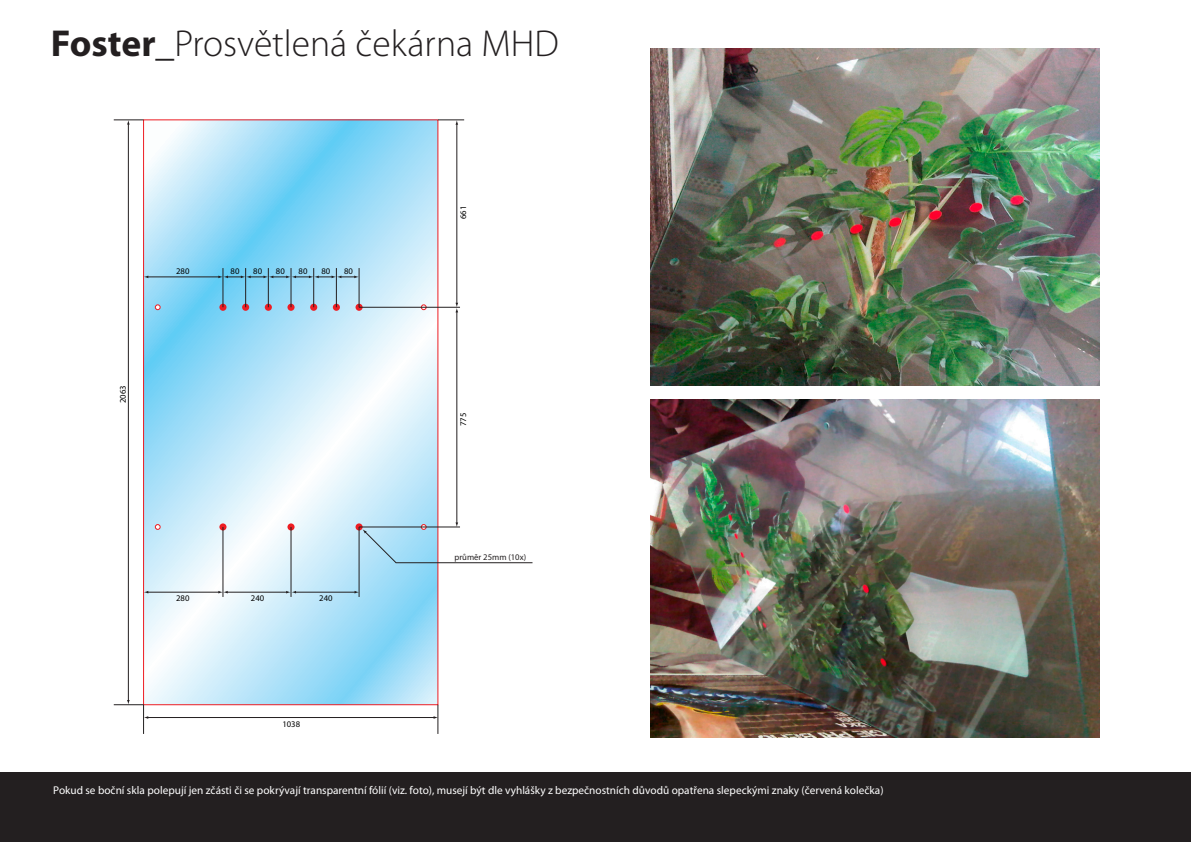
<style>
.page{position:relative;width:1191px;height:842px;background:#fff}
.page>*{position:absolute;margin:0;border:0;box-sizing:border-box;transform-origin:0 0}
.t1{font:300 37.6px "Myriad Pro";color:#231f20}
.t2{font:11.3px "Myriad Pro";color:#fff}
.t3{font:8.6px "Myriad Pro";color:#000}
.t4{font:8.6px "Myriad Pro";color:#231f20}
.s1{font-weight:700}
</style>
<div class="page">
<svg style="left:145px;top:122px;width:291px;height:581px;background:#b8e5f9"></svg>
<svg style="left:219px;top:304px;width:7px;height:7px"></svg>
<svg style="left:242px;top:304px;width:7px;height:7px"></svg>
<div style="left:219px;top:523px;width:7px;height:7px;background:#ee1d23;border-radius:50%"></div>
<div style="left:287px;top:523px;width:7px;height:7px;background:#ee1d23;border-radius:50%"></div>
<svg style="left:355px;top:523px;width:7px;height:7px"></svg>
<svg style="left:265px;top:304px;width:7px;height:7px"></svg>
<svg style="left:287px;top:304px;width:7px;height:7px"></svg>
<svg style="left:310px;top:304px;width:7px;height:7px"></svg>
<svg style="left:333px;top:304px;width:7px;height:7px"></svg>
<svg style="left:355px;top:304px;width:7px;height:7px"></svg>
<svg style="left:155px;top:305px;width:5px;height:5px"></svg>
<svg style="left:421px;top:305px;width:5px;height:5px"></svg>
<svg style="left:155px;top:524px;width:5px;height:6px"></svg>
<div style="left:0;top:772px;width:1191px;height:70px;background:#231f20"></div>
<hr style="left:147px;top:592px;width:72px;height:1px;background:#231f20">
<hr style="left:223px;top:527px;width:1px;height:70px;background:#231f20">
<hr style="left:223px;top:268px;width:1px;height:39px;background:#231f20">
<hr style="left:245px;top:268px;width:1px;height:39px;background:#231f20">
<hr style="left:291px;top:527px;width:1px;height:70px;background:#231f20">
<hr style="left:359px;top:527px;width:1px;height:70px;background:#231f20">
<hr style="left:114px;top:120px;width:30px;height:1px;background:#231f20">
<hr style="left:359px;top:307px;width:101px;height:1px;background:#231f20">
<hr style="left:114px;top:704px;width:30px;height:1px;background:#231f20">
<hr style="left:147px;top:277px;width:72px;height:1px;background:#231f20">
<hr style="left:456px;top:124px;width:1px;height:180px;background:#231f20">
<svg style="left:438px;top:120px;width:26px;height:5px"></svg>
<hr style="left:359px;top:527px;width:101px;height:1px;background:#231f20">
<hr style="left:456px;top:311px;width:1px;height:212px;background:#231f20">
<svg style="left:455px;top:303px;width:3px;height:9px"></svg>
<hr style="left:128px;top:124px;width:1px;height:577px;background:#231f20">
<svg style="left:127px;top:120px;width:3px;height:5px"></svg>
<hr style="left:268px;top:268px;width:1px;height:39px;background:#231f20">
<hr style="left:291px;top:268px;width:1px;height:39px;background:#231f20">
<hr style="left:313px;top:268px;width:1px;height:39px;background:#231f20">
<hr style="left:336px;top:268px;width:1px;height:39px;background:#231f20">
<hr style="left:359px;top:268px;width:1px;height:39px;background:#231f20">
<svg style="left:218px;top:276px;width:141px;height:2px"></svg>
<hr style="left:227px;top:592px;width:60px;height:1px;background:#231f20">
<svg style="left:218px;top:591px;width:10px;height:2px"></svg>
<hr style="left:295px;top:592px;width:60px;height:1px;background:#231f20">
<svg style="left:286px;top:591px;width:10px;height:2px"></svg>
<hr style="left:147px;top:717px;width:287px;height:1px;background:#231f20">
<svg style="left:433px;top:705px;width:6px;height:29px"></svg>
<svg style="left:143px;top:705px;width:5px;height:29px"></svg>
<svg style="left:362px;top:522px;width:170px;height:41px"></svg>
<img style="left:651px;top:400px;width:448px;height:337px">
<img style="left:651px;top:48px;width:448px;height:338px">
<p class="t1" style="left:51px;top:21px;width:509px"><span class="s1">Foster_</span>Prosvětlená čekárna MHD</p>
<p class="t3" style="left:118px;top:403px;width:19px;rotate:-90deg">2063</p>
<p class="t3" style="left:176px;top:266px;width:15px">280</p>
<p class="t3" style="left:231px;top:266px;width:10px">80</p>
<p class="t3" style="left:253px;top:266px;width:10px">80</p>
<p class="t3" style="left:276px;top:266px;width:10px">80</p>
<p class="t3" style="left:299px;top:266px;width:10px">80</p>
<p class="t3" style="left:321px;top:266px;width:10px">80</p>
<p class="t3" style="left:344px;top:266px;width:10px">80</p>
<p class="t3" style="left:176px;top:593px;width:15px">280</p>
<p class="t3" style="left:251px;top:593px;width:15px">240</p>
<p class="t3" style="left:319px;top:593px;width:15px">240</p>
<p class="t3" style="left:282px;top:718px;width:19px">1038</p>
<p class="t3" style="left:458px;top:219px;width:15px;rotate:-90deg">661</p>
<p class="t3" style="left:458px;top:426px;width:15px;rotate:-90deg">775</p>
<p class="t4" style="left:454px;top:552px;width:73px">průměr 25mm (10x)</p>
<p class="t2" style="left:53px;top:784px;width:831px">Pokud se boční skla polepují jen zčásti či se pokrývají transparentní fólií (viz. foto), musejí být dle vyhlášky z bezpečnostních důvodů opatřena slepeckými znaky (červená kolečka)</p>
</div>
